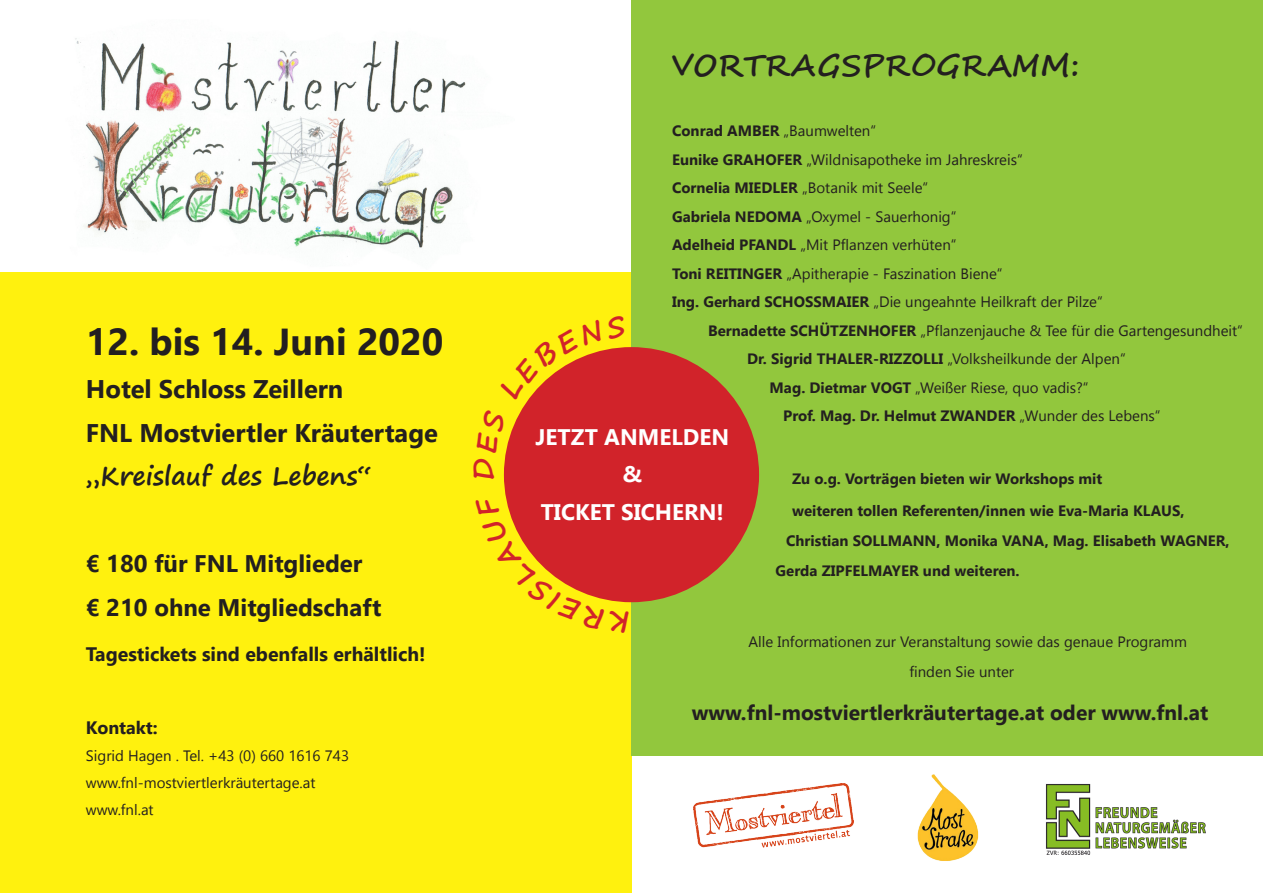
<style>
.page{position:relative;width:1263px;height:893px;background:#fff}
.page>*{position:absolute;margin:0;border:0;box-sizing:border-box;transform-origin:0 0}
.t1{font:700 37.5px "Nirmala UI";color:#231f20}
.t2{font:700 30px "Segoe Script";color:#231f20}
.t3{font:700 25.5px "Nirmala UI";color:#231f20}
.t4{font:700 25.5px "Segoe Print";color:#231f20}
.t5{font:700 24px "Nirmala UI";color:#231f20}
.t6{font:700 22.5px "Nirmala UI";color:#fff}
.t7{font:700 21px "Nirmala UI";color:#231f20}
.t8{font:700 19.5px "Nirmala UI";color:#231f20}
.t9{font:700 18px "Nirmala UI";color:#231f20}
.t10{font:15px/28.5px "Nirmala UI";color:#231f20}
.t11{font:700 15px "Nirmala UI";color:#231f20}
.s1{font-weight:700}
.s2{font-weight:400}
</style>
<div class="page">
<div style="left:0;top:272px;width:631px;height:621px;background:#fff10e"></div>
<div style="left:631px;top:0;width:632px;height:756px;background:#92c73d"></div>
<img style="left:1046px;top:784px;width:159px;height:71px">
<img style="left:75px;top:38px;width:391px;height:219px">
<div style="left:504px;top:347px;width:255px;height:255px;background:#d1232a;border-radius:50%"></div>
<img style="left:694px;top:783px;width:159px;height:65px">
<img style="left:917px;top:774px;width:62px;height:87px">
<svg style="left:505px;top:496px;width:124px;height:107px"></svg>
<svg style="left:503px;top:447px;width:4px;height:29px"></svg>
<svg style="left:528px;top:347px;width:97px;height:53px"></svg>
<p class="t1" style="left:86px;top:312px;width:359px">12. bis 14. Juni 2020</p>
<p class="t3" style="left:86px;top:369px;width:259px">Hotel Schloss Zeillern</p>
<p class="t3" style="left:86px;top:413px;width:353px">FNL Mostviertler Kräutertage</p>
<p class="t4" style="left:86px;top:453px;width:288px">„Kreislauf des Lebens“</p>
<p class="t5" style="left:86px;top:545px;width:278px">€ 180 für FNL Mitglieder</p>
<p class="t5" style="left:86px;top:589px;width:297px">€ 210 ohne Mitgliedschaft</p>
<p class="t8" style="left:86px;top:639px;width:341px">Tagestickets sind ebenfalls erhältlich!</p>
<p class="t9" style="left:86px;top:714px;width:73px">Kontakt:</p>
<p class="t10" style="left:86px;top:741px;width:265px">Sigrid Hagen . Tel. +43 (0) 660 1616 743</p>
<p class="t10" style="left:86px;top:768px;width:231px">www.fnl-mostviertlerkräutertage.at</p>
<p class="t10" style="left:86px;top:795px;width:69px">www.fnl.at</p>
<p class="t2" style="left:672px;top:41px;width:409px">VORTRAGSPROGRAMM:</p>
<p class="t10" style="left:672px;top:116px;width:205px"><span class="s1">Conrad AMBER</span> „Baumwelten“</p>
<p class="t10" style="left:672px;top:145px;width:352px"><span class="s1">Eunike GRAHOFER</span> „Wildnisapotheke im Jahreskreis“</p>
<p class="t10" style="left:672px;top:173px;width:258px"><span class="s1">Cornelia MIEDLER</span> „Botanik mit Seele“</p>
<p class="t10" style="left:672px;top:202px;width:286px"><span class="s1">Gabriela NEDOMA</span> „Oxymel - Sauerhonig“</p>
<p class="t10" style="left:672px;top:230px;width:286px"><span class="s1">Adelheid PFANDL</span> „Mit Pflanzen verhüten“</p>
<p class="t10" style="left:672px;top:259px;width:432px"><span class="s1">Toni REITINGER</span> „Apitherapie - Faszination Biene“<br><span class="s1">Ing. Gerhard SCHOSSMAIER</span> „Die ungeahnte Heilkraft der Pilze“</p>
<p class="t10" style="left:747px;top:316px;width:497px;text-indent:-39px"><span class="s1">Bernadette SCHÜTZENHOFER</span> „Pflanzenjauche &amp; Tee für die Gartengesundheit“<br><span class="s1">Dr. Sigrid THALER-RIZZOLLI</span> „Volksheilkunde der Alpen“</p>
<p class="t10" style="left:770px;top:373px;width:320px"><span class="s1">Mag. Dietmar VOGT</span> „Weißer Riese, quo vadis?“</p>
<p class="t11" style="left:783px;top:404px;width:379px">Prof. Mag. Dr. Helmut ZWANDER <span class="s2">„Wunder des Lebens“</span></p>
<p class="t6" style="left:535px;top:419px;width:195px">JETZT ANMELDEN</p>
<p class="t6" style="left:623px;top:457px;width:21px">&amp;</p>
<p class="t6" style="left:541px;top:494px;width:185px">TICKET SICHERN!</p>
<p class="t11" style="left:792px;top:467px;width:312px">Zu o.g. Vorträgen bieten wir Workshops mit</p>
<p class="t11" style="left:792px;top:499px;width:394px">weiteren tollen Referenten/innen wie Eva-Maria KLAUS,</p>
<p class="t11" style="left:786px;top:529px;width:445px">Christian SOLLMANN, Monika VANA, Mag. Elisabeth WAGNER,</p>
<p class="t11" style="left:776px;top:559px;width:246px">Gerda ZIPFELMAYER und weiteren.</p>
<p class="t10" style="left:749px;top:627px;width:440px">Alle Informationen zur Veranstaltung sowie das genaue Programm</p>
<p class="t10" style="left:909px;top:657px;width:106px">finden Sie unter</p>
<p class="t7" style="left:692px;top:697px;width:518px">www.fnl-mostviertlerkräutertage.at oder www.fnl.at</p>
</div>
